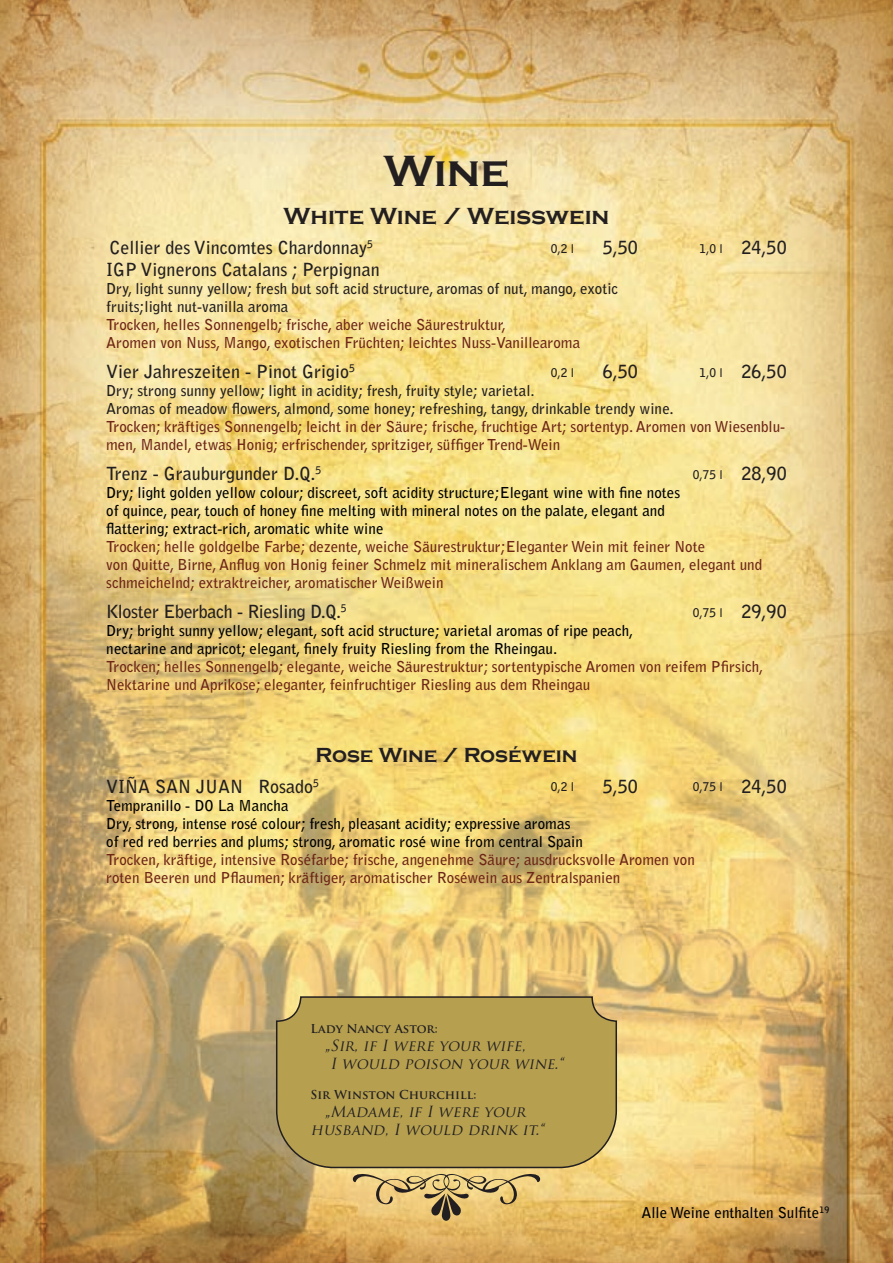
<style>
.page{position:relative;width:893px;height:1263px;background:#fff}
.page>*{position:absolute;margin:0;border:0;box-sizing:border-box;transform-origin:0 0}
.t1{font:700 45px "Copperplate Gothic";color:#231f20}
.t2{font:700 24px "Copperplate Gothic";color:#231f20}
.t3{font:700 21px "Copperplate Gothic";color:#231f20}
.t4{font:700 18px "Bell Gothic Std";color:#231f20}
.t5{font:700 18px "Bell Gothic Std";letter-spacing:-.02em;color:#231f20}
.t6{font:700 15px/18px "Bell Gothic Std";color:#6e2617}
.t7{font:700 15px/18px "Bell Gothic Std";color:#000002}
.t8{font:700 15px/18px "Bell Gothic Std";color:#231f20}
.t9{font:italic 15px/18px "Trajan Pro";color:#231f20}
.t10{font:700 12px "Bell Gothic Std";color:#231f20}
.t11{font:700 12px "Trajan Pro";color:#231f20}
.s1{font-size:12px}
.s2{font-size:18px}
</style>
<div class="page">
<img style="left:13px;top:0;width:880px;height:1263px">
<svg style="left:771px;top:1204px;width:67px;height:59px"></svg>
<img style="left:0;top:0;width:13px;height:1263px">
<svg style="left:275px;top:995px;width:343px;height:174px"></svg>
<svg style="left:353px;top:1173px;width:187px;height:48px"></svg>
<h1 class="t1" style="left:384px;top:146px;width:127px">Wine</h1>
<h2 class="t2" style="left:283px;top:203px;width:327px">White Wine / Weißwein</h2>
<p class="t4" style="left:110px;top:237px;width:265px">Cellier des Vincomtes Chardonnay<sup>5</sup></p>
<p class="t10" style="left:551px;top:241px;width:25px">0,2 l</p>
<p class="t4" style="left:603px;top:237px;width:37px">5,50</p>
<p class="t4" style="left:700px;top:237px;width:89px"><span class="s1">1,0 l</span> 24,50</p>
<p class="t4" style="left:106px;top:259px;width:275px">IGP Vignerons Catalans ; Perpignan</p>
<p class="t8" style="left:106px;top:280px;width:513px">Dry, light sunny yellow; fresh but soft acid structure, aromas of nut, mango, exotic fruits;light nut-vanilla aroma</p>
<p class="t6" style="left:106px;top:316px;width:476px">Trocken, helles Sonnengelb; frische, aber weiche Säurestruktur,<br>Aromen von Nuss, Mango, exotischen Früchten; leichtes Nuss-Vanillearoma</p>
<p class="t4" style="left:106px;top:361px;width:250px">Vier Jahreszeiten - Pinot Grigio<sup>5</sup></p>
<p class="t10" style="left:551px;top:365px;width:25px">0,2 l</p>
<p class="t4" style="left:603px;top:361px;width:37px">6,50</p>
<p class="t4" style="left:700px;top:361px;width:89px"><span class="s1">1,0 l</span> 26,50</p>
<p class="t8" style="left:106px;top:382px;width:569px">Dry; strong sunny yellow; light in acidity; fresh, fruity style; varietal.<br>Aromas of meadow flowers, almond, some honey; refreshing, tangy, drinkable trendy wine.</p>
<p class="t6" style="left:106px;top:418px;width:680px">Trocken; kräftiges Sonnengelb; leicht in der Säure; frische, fruchtige Art; sortentyp. Aromen von Wiesenblu&shy;men, Mandel, etwas Honig; erfrischender, spritziger, süffiger Trend-Wein</p>
<p class="t4" style="left:106px;top:463px;width:216px">Trenz - Grauburgunder D.Q.<sup>5</sup></p>
<p class="t10" style="left:693px;top:467px;width:95px">0,75 l <span class="s2">28,90</span></p>
<p class="t7" style="left:106px;top:484px;width:575px">Dry; light golden yellow colour; discreet, soft acidity structure;Elegant wine with fine notes of quince, pear, touch of honey fine melting with mineral notes on the palate, elegant and flattering; extract-rich, aromatic white wine</p>
<p class="t6" style="left:106px;top:538px;width:657px">Trocken; helle goldgelbe Farbe; dezente, weiche Säurestruktur;Eleganter Wein mit feiner Note<br>von Quitte, Birne, Anflug von Honig feiner Schmelz mit mineralischem Anklang am Gaumen, elegant und schmeichelnd; extraktreicher, aromatischer Weißwein</p>
<p class="t5" style="left:106px;top:601px;width:242px">Kloster Eberbach - Riesling D.Q.<sup>5</sup></p>
<p class="t10" style="left:693px;top:605px;width:95px">0,75 l <span class="s2">29,90</span></p>
<p class="t7" style="left:106px;top:622px;width:529px">Dry; bright sunny yellow; elegant, soft acid structure; varietal aromas of ripe peach, nectarine and apricot; elegant, finely fruity Riesling from the Rheingau.</p>
<p class="t6" style="left:106px;top:658px;width:659px">Trocken; helles Sonnengelb; elegante, weiche Säurestruktur; sortentypische Aromen von reifem Pfirsich,<br>Nektarine und Aprikose; eleganter, feinfruchtiger Riesling aus dem Rheingau</p>
<h3 class="t3" style="left:315px;top:744px;width:264px">Rose Wine / Roséwein</h3>
<p class="t4" style="left:106px;top:775px;width:214px">VIÑA SAN JUAN Rosado<sup>5</sup></p>
<p class="t10" style="left:551px;top:779px;width:25px">0,2 l</p>
<p class="t4" style="left:603px;top:775px;width:37px">5,50</p>
<p class="t10" style="left:693px;top:779px;width:95px">0,75 l <span class="s2">24,50</span></p>
<p class="t7" style="left:106px;top:796px;width:478px">Tempranillo - DO La Mancha<br>Dry, strong, intense rosé colour; fresh, pleasant acidity; expressive aromas of red red berries and plums; strong, aromatic rosé wine from central Spain</p>
<p class="t6" style="left:106px;top:850px;width:590px">Trocken, kräftige, intensive Roséfarbe; frische, angenehme Säure; ausdrucksvolle Aromen von roten Beeren und Pflaumen; kräftiger, aromatischer Roséwein aus Zentralspanien</p>
<p class="t11" style="left:311px;top:1021px;width:129px">Lady Nancy Astor:</p>
<p class="t9" style="left:330px;top:1037px;width:238px;text-indent:-5px">„Sir, if I were your wife,<br>I would poison your wine.“</p>
<p class="t11" style="left:311px;top:1087px;width:167px">Sir Winston Churchill:</p>
<p class="t9" style="left:311px;top:1103px;width:238px;text-align:center">„Madame, if I were your husband, I would drink it.“</p>
<p class="t7" style="left:641px;top:1203px;width:189px">Alle Weine enthalten Sulfite<sup>19</sup></p>
</div>
